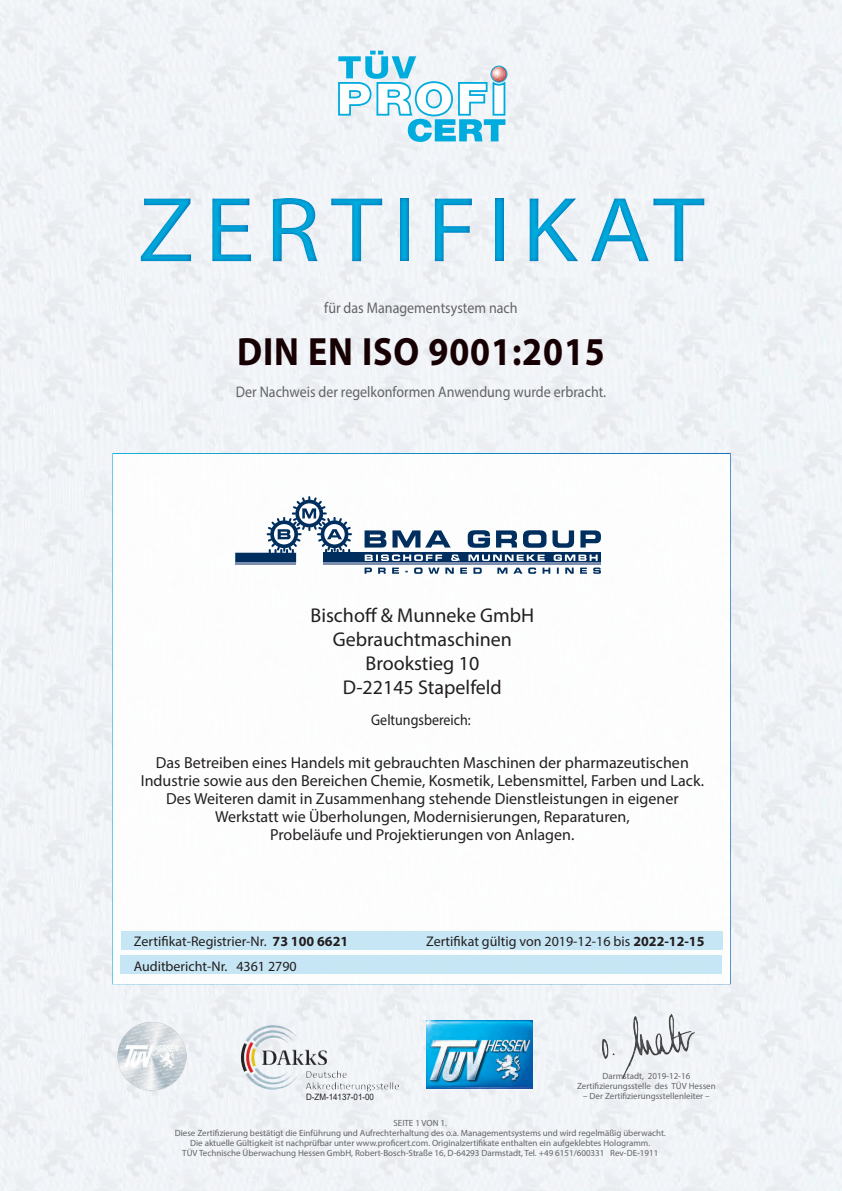
<style>
.page{position:relative;width:842px;height:1191px;background:#f0f3f7}
.page>*{position:absolute;margin:0;border:0;box-sizing:border-box;transform-origin:0 0}
.t1{font:93px "Myriad Pro";letter-spacing:.1em;color:#00acdd;scale:1.1 1}
.t2{font:700 39.6px "Myriad Pro";letter-spacing:.025em;color:#170003;scale:.91 1}
.t3{font:20px/24px "Myriad Pro";color:#231f20;text-align:center}
.t4{font:16px/18px "Myriad Pro";color:#231f20;text-align:center}
.t5{font:15.4px "Myriad Pro";color:#636366;scale:.91 1}
.t6{font:15.4px "Myriad Pro";color:#231f20;scale:.91 1}
.t7{font:14px/24.6px "Myriad Pro";color:#231f20}
.t8{font:9px/10px "Myriad Pro";color:#636366;text-align:center}
.t9{font:8.8px "Arial";color:#231f20;scale:.91 1}
.s1{font-weight:700}
</style>
<div class="page">
<div style="left:734px;top:566px;width:108px;height:47px;background:#f0f3f7"></div>
<svg style="left:338px;top:51px;width:169px;height:91px"></svg>
<img style="left:241px;top:1024px;width:158px;height:67px">
<img style="left:427px;top:1020px;width:106px;height:69px">
<div style="left:112px;top:453px;width:619px;height:531px;background:#fff;border:2px solid #fff"></div>
<div style="left:120px;top:955px;width:602px;height:19px;background:#c1e4f4"></div>
<div style="left:121px;top:931px;width:601px;height:19px;background:#c1e4f4"></div>
<div style="left:731px;top:455px;width:111px;height:40px;background:#f1f4f7"></div>
<img style="left:731px;top:793px;width:81px;height:72px">
<div style="left:732px;top:670px;width:104px;height:47px;background:#f0f3f7"></div>
<img style="left:603px;top:1014px;width:91px;height:64px">
<div style="left:0;top:172px;width:842px;height:114px;background:#006bb6;opacity:.75"></div>
<img style="left:117px;top:1021px;width:70px;height:69px">
<svg style="left:365px;top:530px;width:236px;height:18px"></svg>
<div style="left:323px;top:552px;width:278px;height:11px;background:#002e5e"></div>
<svg style="left:235px;top:496px;width:117px;height:67px"></svg>
<hr style="left:235px;top:562px;width:61px;height:3px;background:#7e8eaf">
<hr style="left:323px;top:562px;width:278px;height:3px;background:#7e8eaf">
<svg style="left:365px;top:567px;width:236px;height:7px"></svg>
<svg style="left:365px;top:554px;width:233px;height:7px"></svg>
<h1 class="t1" style="left:138px;top:173px;width:517px">ZERTIFIKAT</h1>
<h3 class="t5" style="left:324px;top:298px;width:214px">für das Managementsystem nach</h3>
<h2 class="t2" style="left:237px;top:326px;width:406px">DIN EN ISO 9001:2015</h2>
<h3 class="t5" style="left:236px;top:382px;width:408px">Der Nachweis der regelkonformen Anwendung wurde erbracht.</h3>
<h3 class="t3" style="left:310px;top:603px;width:225px">Bischoff &amp; Munneke GmbH<br>Gebrauchtmaschinen<br>Brookstieg 10<br>D-22145 Stapelfeld</h3>
<h3 class="t6" style="left:371px;top:710px;width:111px">Geltungsbereich:</h3>
<p class="t4" style="left:141px;top:754px;width:565px">Das Betreiben eines Handels mit gebrauchten Maschinen der pharmazeutischen Industrie sowie aus den Bereichen Chemie, Kosmetik, Lebensmittel, Farben und Lack.<br>Des Weiteren damit in Zusammenhang stehende Dienstleistungen in eigener Werkstatt wie Überholungen, Modernisierungen, Reparaturen,<br>Probeläufe und Projektierungen von Anlagen.</p>
<h3 class="t7" style="left:134px;top:929px;width:216px">Zertifikat-Registrier-Nr. <span class="s1">73 100 6621<br></span>Auditbericht-Nr. 4361 2790</h3>
<h3 class="t7" style="left:426px;top:929px;width:280px">Zertifikat gültig von 2019-12-16 bis <span class="s1">2022-12-15</span></h3>
<p class="t8" style="left:577px;top:1071px;width:140px">Darmstadt, 2019-12-16<br>Zertifizierungsstelle des TÜV Hessen</p>
<p class="t9" style="left:306px;top:1090px;width:76px">D-ZM-14137-01-00</p>
<p class="t8" style="left:583px;top:1091px;width:128px">– Der Zertifizierungsstellenleiter –</p>
<p class="t8" style="left:175px;top:1118px;width:493px">SEITE 1 VON 1.<br>Diese Zertifizierung bestätigt die Einführung und Aufrechterhaltung des o.a. Managementsystems und wird regelmäßig überwacht.<br>Die aktuelle Gültigkeit ist nachprüfbar unter www.proficert.com. Originalzertifikate enthalten ein aufgeklebtes Hologramm.<br>TÜV Technische Überwachung Hessen GmbH, Robert-Bosch-Straße 16, D-64293 Darmstadt, Tel. +49 6151/600331 Rev-DE-1911</p>
</div>
